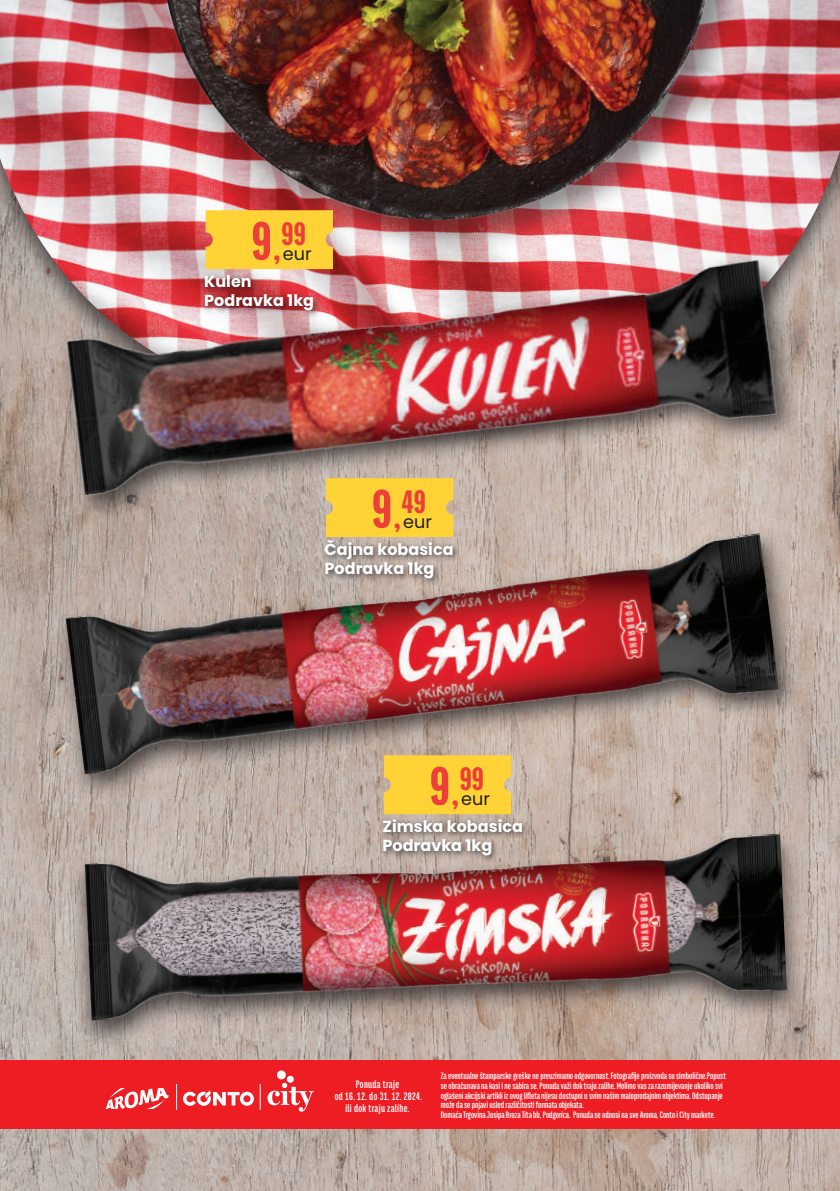
<style>
.page{position:relative;width:840px;height:1191px;background:#fff}
.page>*{position:absolute;margin:0;border:0;box-sizing:border-box;transform-origin:0 0}
.t1{font:900 58.8px "Titular Alt";color:#ee3e3a}
.t2{font:900 35.2px "Titular Alt";color:#ee3e3a}
.t3{font:17.6px "Poppins";color:#231f20}
.t4{font:700 16px/19.2px "Poppins";color:#fff}
.t5{font:700 11.8px/12px "Titular";letter-spacing:.03em;color:#fff;text-align:center}
.t6{font:700 10.2px/9.8px "Titular";color:#fff}
.s1{font-size:39.2px}
</style>
<div class="page">
<img style="left:0;top:450px;width:839px;height:741px">
<img style="left:0;top:0;width:839px;height:420px">
<div style="left:57px;top:251px;width:743px;height:271px;background:#231f20;opacity:.75"></div>
<img style="left:64px;top:247px;width:714px;height:257px">
<div style="left:68px;top:826px;width:737px;height:224px;background:#231f20;opacity:.75"></div>
<img style="left:85px;top:833px;width:701px;height:187px">
<div style="left:54px;top:525px;width:747px;height:277px;background:#231f20;opacity:.75"></div>
<img style="left:66px;top:533px;width:712px;height:241px">
<div style="left:153px;top:0;width:594px;height:255px;background:#231f20;opacity:.5"></div>
<img style="left:157px;top:0;width:557px;height:221px">
<div style="left:205px;top:210px;width:128px;height:59px;background:#ffd236"></div>
<div style="left:201px;top:271px;width:120px;height:47px;background:#231f20;opacity:.75"></div>
<div style="left:326px;top:478px;width:127px;height:58px;background:#ffd236"></div>
<div style="left:321px;top:536px;width:139px;height:50px;background:#231f20;opacity:.75"></div>
<div style="left:383px;top:755px;width:128px;height:59px;background:#ffd236"></div>
<div style="left:379px;top:815px;width:150px;height:48px;background:#231f20;opacity:.75"></div>
<div style="left:0;top:1060px;width:839px;height:68px;background:#ee1d23"></div>
<svg style="left:105px;top:1088px;width:63px;height:21px"></svg>
<svg style="left:183px;top:1090px;width:71px;height:15px"></svg>
<svg style="left:176px;top:1084px;width:1px;height:25px"></svg>
<svg style="left:260px;top:1084px;width:1px;height:25px"></svg>
<div style="left:287px;top:1075px;width:7px;height:7px;background:#fff;border-radius:50%"></div>
<div style="left:277px;top:1070px;width:9px;height:9px;background:#fff;border-radius:50%"></div>
<svg style="left:267px;top:1082px;width:47px;height:29px"></svg>
<h1 class="t1" style="left:251px;top:211px;width:30px">9<span class="s1">,</span></h1>
<h2 class="t2" style="left:281px;top:216px;width:26px">99</h2>
<h3 class="t3" style="left:283px;top:243px;width:30px">eur</h3>
<h3 class="t4" style="left:204px;top:272px;width:111px">Kulen<br>Podravka 1kg</h3>
<h1 class="t1" style="left:371px;top:478px;width:30px">9<span class="s1">,</span></h1>
<h2 class="t2" style="left:401px;top:484px;width:26px">49</h2>
<h3 class="t3" style="left:403px;top:511px;width:30px">eur</h3>
<h3 class="t4" style="left:324px;top:540px;width:130px">Čajna kobasica<br>Podravka 1kg</h3>
<h1 class="t1" style="left:429px;top:755px;width:30px">9<span class="s1">,</span></h1>
<h2 class="t2" style="left:459px;top:761px;width:26px">99</h2>
<h3 class="t3" style="left:461px;top:788px;width:30px">eur</h3>
<h3 class="t4" style="left:382px;top:817px;width:142px">Zimska kobasica<br>Podravka 1kg</h3>
<p class="t5" style="left:334px;top:1077px;width:89px">Ponuda traje<br>od 16. 12. do 31. 12. 2024. ili dok traju zalihe.</p>
<p class="t6" style="left:440px;top:1070px;width:286px">Za eventualne štamparske greške ne preuzimamo odgovornost. Fotografije proizvoda su simbolične.Popust se obračunava na kasi i ne sabira se. Ponuda važi dok traju zalihe. Molimo vas za razumijevanje ukoliko svi oglašeni akcijski artikli iz ovog lifleta nijesu dostupni u svim našim maloprodajnim objektima. Odstupanje može da se pojavi usled različitosti formata objekata.<br>Domaća Trgovina Josipa Broza Tita bb, Podgorica. Ponuda se odnosi na sve Aroma, Conto i City markete.</p>
</div>
